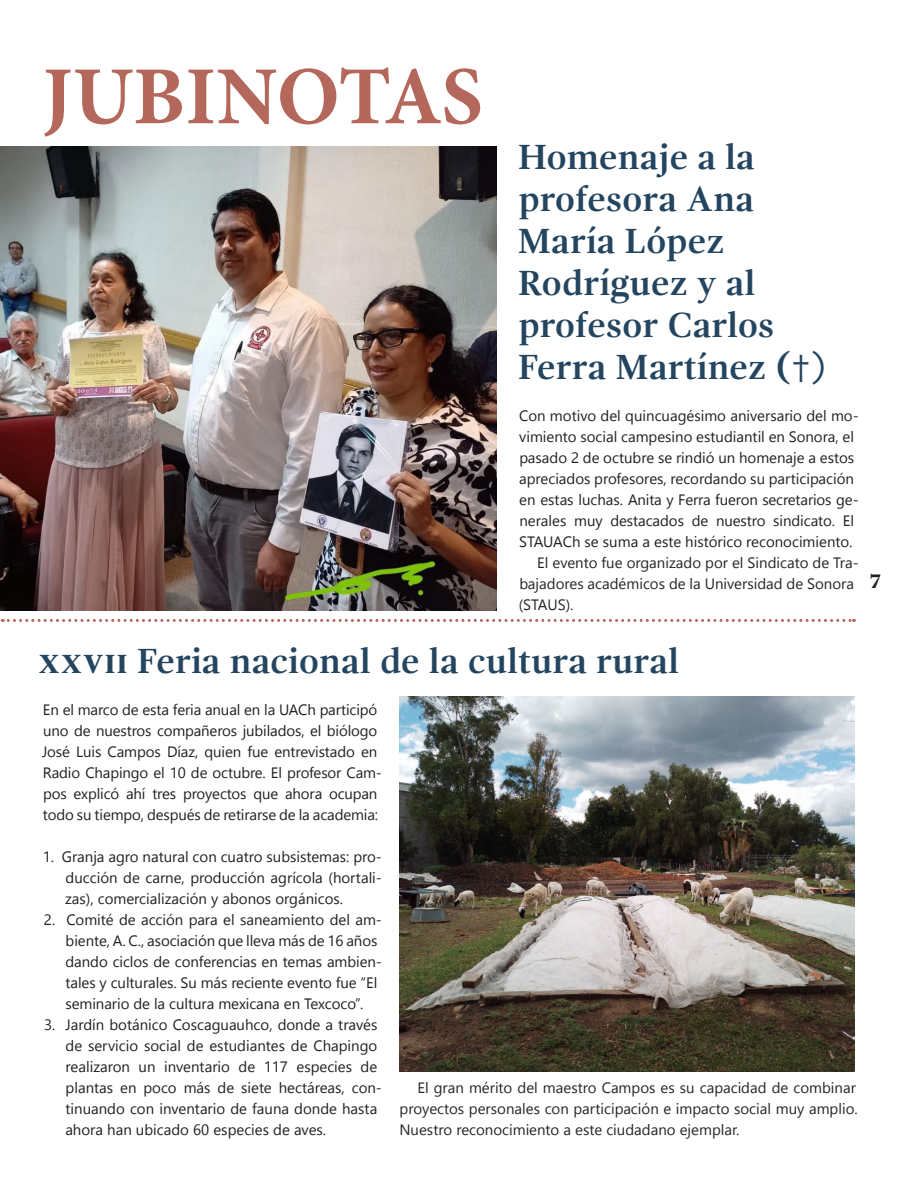
<style>
.page{position:relative;width:918px;height:1188px;background:#fff}
.page>*{position:absolute;margin:0;border:0;box-sizing:border-box;transform-origin:0 0}
.t1{font:700 82.5px "Minion Pro";letter-spacing:-.005em;color:#b4675b}
.Titulos{font:700 36px/42px "Gandhi Serif";color:#244560}
.t2{font:700 21px "Gandhi Serif";color:#231f20}
.Cuerpo_de_texto{font:15px/21px "Segoe UI Historic";letter-spacing:-.01em;color:#231f20}
.Lista_cuerpo{font:15px/21px "Segoe UI Historic";color:#231f20}
.Cuerpo_de_texto_sangrado{font:15px/21px "Segoe UI Historic";color:#252525}
.s1{font-family:"Gandhi Sans";font-weight:400}
</style>
<div class="page">
<img style="left:1px;top:146px;width:496px;height:464px">
<img style="left:399px;top:697px;width:455px;height:374px">
<svg style="left:2px;top:619px;width:853px;height:3px"></svg>
<p class="t1" style="left:43px;top:39px;width:442px">JUBINOTAS</p>
<p class="Titulos" style="left:518px;top:136px;width:310px">Homenaje a la profesora Ana<br>María López<br>Rodríguez y al profesor Carlos<br>Ferra Martínez (<span class="s1">†)</span></p>
<p class="Cuerpo_de_texto" style="left:519px;top:405px;width:341px">Con motivo del quincuagésimo aniversario del mo&shy;vimiento social campesino estudiantil en Sonora, el pasado 2 de octubre se rindió un homenaje a estos apreciados profesores, recordando su participación en estas luchas. Anita y Ferra fueron secretarios ge&shy;nerales muy destacados de nuestro sindicato. El STAUACh se suma a este histórico reconocimiento.</p>
<p class="Cuerpo_de_texto_sangrado" style="left:519px;top:552px;width:341px;text-indent:18px">El evento fue organizado por el Sindicato de Tra&shy;bajadores académicos de la Universidad de Sonora (STAUS).</p>
<p class="Titulos" style="left:38px;top:640px;width:643px">xxvii Feria nacional de la cultura rural</p>
<p class="Cuerpo_de_texto" style="left:42px;top:699px;width:341px">En el marco de esta feria anual en la UACh participó uno de nuestros compañeros jubilados, el biólogo José Luis Campos Díaz, quien fue entrevistado en Radio Chapingo el 10 de octubre. El profesor Cam&shy;pos explicó ahí tres proyectos que ahora ocupan todo su tiempo, después de retirarse de la academia:</p>
<p class="Lista_cuerpo" style="left:65px;top:846px;width:318px;text-align:justify;text-indent:-22px">1. Granja agro natural con cuatro subsistemas: pro&shy;ducción de carne, producción agrícola (hortali&shy;zas), comercialización y abonos orgánicos.</p>
<p class="Lista_cuerpo" style="left:65px;top:909px;width:318px;text-indent:-21px">2. Comité de acción para el saneamiento del am&shy;biente, A. C., asociación que lleva más de 16 años dando ciclos de conferencias en temas ambien&shy;tales y culturales. Su más reciente evento fue “El seminario de la cultura mexicana en Texcoco”.</p>
<p class="Lista_cuerpo" style="left:65px;top:1014px;width:318px;text-indent:-21px">3. Jardín botánico Coscaguauhco, donde a través de servicio social de estudiantes de Chapingo realizaron un inventario de 117 especies de plantas en poco más de siete hectáreas, con&shy;tinuando con inventario de fauna donde hasta ahora han ubicado 60 especies de aves.</p>
<p class="Cuerpo_de_texto_sangrado" style="left:399px;top:1077px;width:460px;text-indent:18px">El gran mérito del maestro Campos es su capacidad de combinar proyectos personales con participación e impacto social muy amplio.<br>Nuestro reconocimiento a este ciudadano ejemplar.</p>
<h3 class="t2" style="left:870px;top:569px;width:13px">7</h3>
</div>
